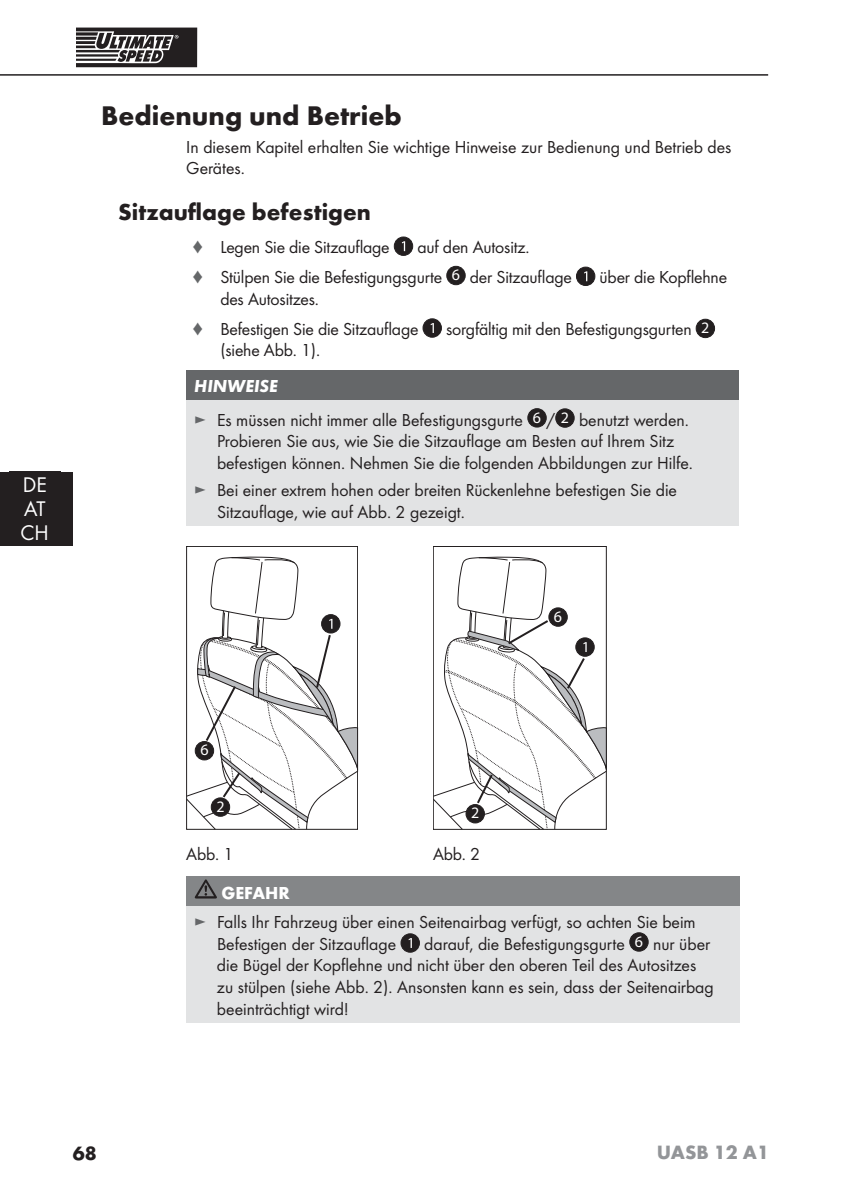
<style>
.page{position:relative;width:841px;height:1193px;background:#fff}
.page>*{position:absolute;margin:0;border:0;box-sizing:border-box;transform-origin:0 0}
.t1{font:700 28px "Futura";color:#231f20}
.t2{font:700 24px "Futura";color:#231f20}
.t3{font:22px/24px "Futura Boo";color:#fff}
.t4{font:700 20px "Futura";color:#939598}
.t5{font:700 20px "Futura";color:#231f20}
.t6{font:18px/21.6px "Futura Boo";color:#231f20}
.t7{font:italic 700 18px "Futura";color:#fff}
.t8{font:700 18px "Futura";color:#fff}
.t9{font:16px "Myriad";color:#fff}
.s1{color:#656769}
.s2{font-family:"Myriad";font-size:16px;color:#fff}
</style>
<div class="page">
<hr style="left:0;top:74px;width:768px;height:2px;background:#231f20">
<div style="left:0;top:472px;width:73px;height:73px;background:#231f20"></div>
<div style="left:76px;top:28px;width:121px;height:39px;background:#231f20"></div>
<svg style="left:76px;top:31px;width:102px;height:32px"></svg>
<div style="left:394px;top:237px;width:19px;height:18px;background:#231f20;border-radius:50%"></div>
<div style="left:394px;top:237px;width:19px;height:19px;border:1px solid #231f20;border-radius:50%"></div>
<svg style="left:402px;top:241px;width:3px;height:10px"></svg>
<div style="left:447px;top:266px;width:18px;height:19px;background:#231f20;border-radius:50%"></div>
<div style="left:446px;top:266px;width:19px;height:19px;border:1px solid #231f20;border-radius:50%"></div>
<div style="left:576px;top:267px;width:19px;height:19px;background:#231f20;border-radius:50%"></div>
<div style="left:576px;top:267px;width:19px;height:19px;border:1px solid #231f20;border-radius:50%"></div>
<svg style="left:584px;top:271px;width:3px;height:10px"></svg>
<div style="left:423px;top:319px;width:18px;height:18px;background:#231f20;border-radius:50%"></div>
<div style="left:422px;top:318px;width:20px;height:20px;border:1px solid #231f20;border-radius:50%"></div>
<svg style="left:430px;top:323px;width:4px;height:10px"></svg>
<div style="left:696px;top:319px;width:18px;height:19px;background:#231f20;border-radius:50%"></div>
<div style="left:696px;top:319px;width:19px;height:19px;border:1px solid #231f20;border-radius:50%"></div>
<div style="left:186px;top:370px;width:553px;height:30px;background:#656769"></div>
<div style="left:186px;top:400px;width:553px;height:126px;background:#e2e3e4"></div>
<div style="left:528px;top:409px;width:18px;height:18px;background:#231f20;border-radius:50%"></div>
<div style="left:527px;top:408px;width:19px;height:19px;border:1px solid #231f20;border-radius:50%"></div>
<div style="left:556px;top:409px;width:18px;height:18px;background:#231f20;border-radius:50%"></div>
<div style="left:555px;top:408px;width:19px;height:20px;border:1px solid #231f20;border-radius:50%"></div>
<svg style="left:433px;top:556px;width:174px;height:274px"></svg>
<div style="left:466px;top:805px;width:18px;height:18px;background:#231f20;border-radius:50%"></div>
<div style="left:465px;top:804px;width:20px;height:19px;border:1px solid #231f20;border-radius:50%"></div>
<div style="left:186px;top:876px;width:553px;height:30px;background:#848688"></div>
<div style="left:186px;top:906px;width:553px;height:117px;background:#e2e3e4"></div>
<svg style="left:186px;top:556px;width:172px;height:342px"></svg>
<div style="left:401px;top:934px;width:18px;height:18px;background:#231f20;border-radius:50%"></div>
<div style="left:400px;top:933px;width:20px;height:20px;border:1px solid #231f20;border-radius:50%"></div>
<svg style="left:408px;top:938px;width:4px;height:10px"></svg>
<div style="left:630px;top:933px;width:18px;height:18px;background:#231f20;border-radius:50%"></div>
<div style="left:629px;top:932px;width:19px;height:20px;border:1px solid #231f20;border-radius:50%"></div>
<p class="t3" style="left:21px;top:473px;width:30px">DE<br>AT<br>CH</p>
<h1 class="t1" style="left:101px;top:105px;width:302px">Bedienung und Betrieb</h1>
<p class="t6" style="left:186px;top:137px;width:546px">In diesem Kapitel erhalten Sie wichtige Hinweise zur Bedienung und Betrieb des<br>Gerätes.</p>
<h2 class="t2" style="left:118px;top:203px;width:254px">Sitzauflage befestigen</h2>
<p class="t6" style="left:192px;top:237px;width:199px"><span class="s1">♦</span> Legen Sie die Sitzauflage</p>
<p class="t6" style="left:192px;top:233px;width:381px;line-height:30.2px;text-indent:225px">auf den Autositz.<br><span class="s1">♦</span> Stülpen Sie die Befestigungsgurte <sup>6</sup> der Sitzauflage</p>
<p class="t6" style="left:599px;top:267px;width:129px">über die Kopflehne</p>
<p class="t6" style="left:192px;top:285px;width:228px;line-height:30.2px;text-indent:28px">des Autositzes.<br><span class="s1">♦</span> Befestigen Sie die Sitzauflage</p>
<p class="t6" style="left:446px;top:319px;width:265px">sorgfältig mit den Befestigungsgurten <span class="s2">2</span></p>
<p class="t6" style="left:220px;top:341px;width:101px">(siehe Abb. 1).</p>
<p class="t7" style="left:194px;top:380px;width:85px">HINWEISE</p>
<p class="t6" style="left:217px;top:410px;width:477px;text-indent:-23px"><span class="s1">►</span> Es müssen nicht immer alle Befestigungsgurte <sup>6</sup> / <sup>2</sup> benutzt werden.<br>Probieren Sie aus, wie Sie die Sitzauflage am Besten auf Ihrem Sitz befestigen können. Nehmen Sie die folgenden Abbildungen zur Hilfe.</p>
<p class="t6" style="left:217px;top:480px;width:461px;text-indent:-23px"><span class="s1">►</span> Bei einer extrem hohen oder breiten Rückenlehne befestigen Sie die<br>Sitzauflage, wie auf Abb. 2 gezeigt.</p>
<p class="t9" style="left:200px;top:744px;width:10px">6</p>
<p class="t9" style="left:216px;top:800px;width:10px">2</p>
<p class="t9" style="left:471px;top:807px;width:10px">2</p>
<p class="t9" style="left:554px;top:610px;width:10px">6</p>
<p class="t6" style="left:186px;top:844px;width:49px">Abb. 1</p>
<p class="t6" style="left:433px;top:844px;width:49px">Abb. 2</p>
<p class="t8" style="left:221px;top:886px;width:70px">GEFAHR</p>
<p class="t6" style="left:217px;top:912px;width:480px;text-indent:-23px"><span class="s1">►</span> Falls Ihr Fahrzeug über einen Seitenairbag verfügt, so achten Sie beim<br>Befestigen der Sitzauflage</p>
<p class="t6" style="left:217px;top:934px;width:498px;text-indent:207px">darauf, die Befestigungsgurte <sup>6</sup> nur über die Bügel der Kopflehne und nicht über den oberen Teil des Autositzes zu stülpen (siehe Abb. 2). Ansonsten kann es sein, dass der Seitenairbag beeinträchtigt wird!</p>
<p class="t5" style="left:73px;top:1145px;width:25px">68</p>
<p class="t4" style="left:657px;top:1144px;width:114px">UASB 12 A1</p>
</div>
